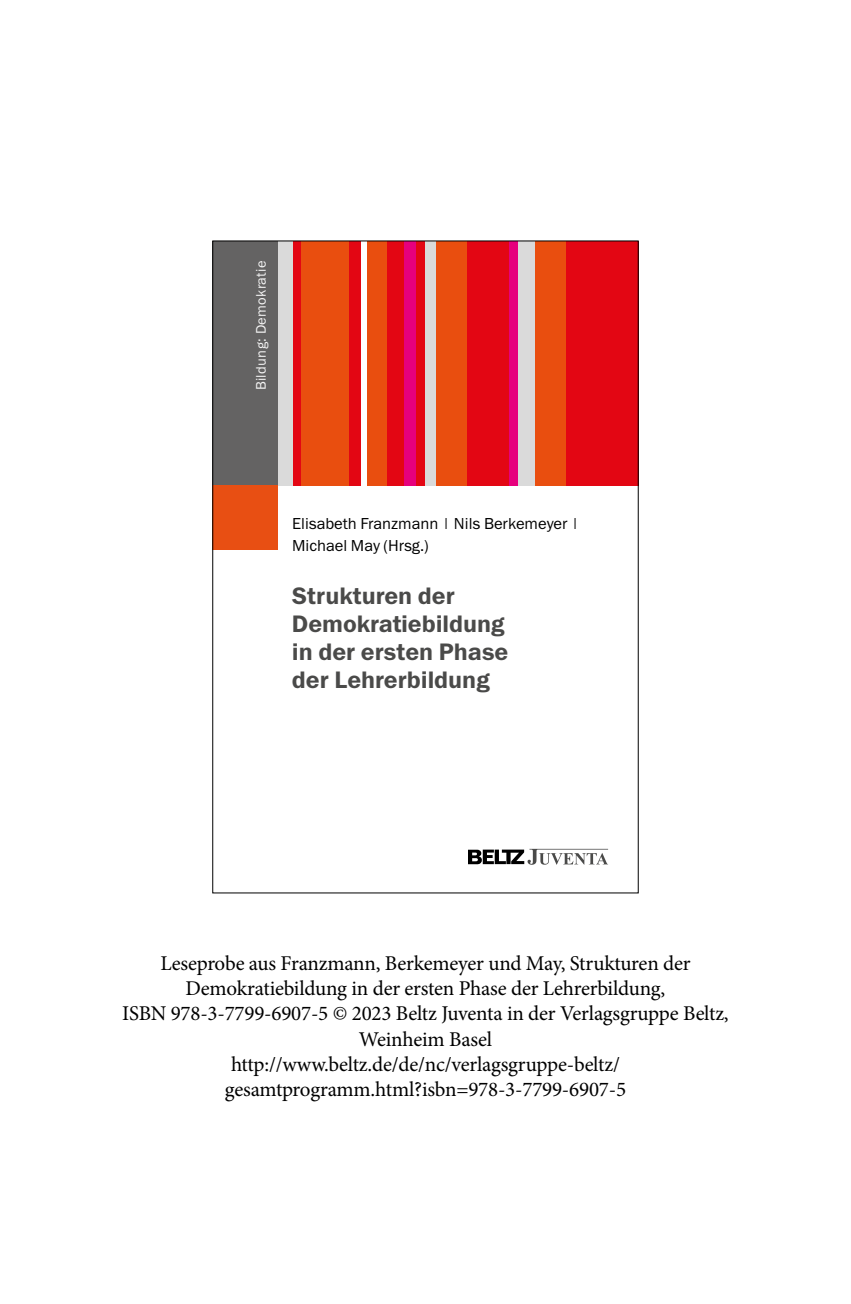
<style>
.page{position:relative;width:851px;height:1304px;background:#fff}
.page>*{position:absolute;margin:0;border:0;box-sizing:border-box;transform-origin:0 0}
.t1{font:24px/28px "Franklin Gothic Demi ITC";color:#4a4a49}
.B_Ueberschrift_4{font:21px/25.2px "Minion Pro";letter-spacing:-.01em;color:#000;text-align:center}
.t2{font:16px/22px "Franklin Gothic Book ITC";color:#000}
.t3{font:14px "Franklin Gothic Book ITC";letter-spacing:.025em;color:#f4f4f4}
</style>
<div class="page">
<div style="left:213px;top:485px;width:65px;height:65px;background:#e84f13"></div>
<div style="left:566px;top:241px;width:72px;height:244px;background:#e30613"></div>
<div style="left:534px;top:241px;width:32px;height:244px;background:#e94e0f"></div>
<div style="left:517px;top:241px;width:17px;height:244px;background:#dadada"></div>
<div style="left:509px;top:241px;width:8px;height:244px;background:#e6007d"></div>
<div style="left:466px;top:241px;width:43px;height:244px;background:#e30613"></div>
<div style="left:435px;top:241px;width:31px;height:244px;background:#e94e0f"></div>
<div style="left:424px;top:241px;width:11px;height:244px;background:#dadada"></div>
<div style="left:415px;top:241px;width:9px;height:244px;background:#e30613"></div>
<div style="left:387px;top:241px;width:17px;height:244px;background:#e30613"></div>
<div style="left:349px;top:241px;width:11px;height:244px;background:#e30613"></div>
<div style="left:367px;top:241px;width:20px;height:244px;background:#e94e0f"></div>
<div style="left:300px;top:241px;width:49px;height:244px;background:#e94e0f"></div>
<div style="left:292px;top:241px;width:8px;height:244px;background:#e30613"></div>
<div style="left:278px;top:241px;width:14px;height:244px;background:#dadada"></div>
<div style="left:404px;top:241px;width:11px;height:244px;background:#e6007d"></div>
<svg style="left:468px;top:849px;width:140px;height:16px"></svg>
<div style="left:213px;top:241px;width:65px;height:244px;background:#646363"></div>
<p class="t3" style="left:252px;top:390px;width:131px;rotate:-90deg">Bildung: Demokratie</p>
<p class="t2" style="left:292px;top:512px;width:288px">Elisabeth Franzmann | Nils Berkemeyer |<br>Michael May (Hrsg.)</p>
<p class="t1" style="left:292px;top:583px;width:218px">Strukturen der<br>Demokratiebildung in der ersten Phase der Lehrerbildung</p>
<p class="B_Ueberschrift_4" style="left:122px;top:951px;width:608px">Leseprobe aus Franzmann, Berkemeyer und May, Strukturen der Demokratiebildung in der ersten Phase der Lehrerbildung,<br>ISBN 978-3-7799-6907-5 © 2023 Beltz Juventa in der Verlagsgruppe Beltz, Weinheim Basel<br>http://www.beltz.de/de/nc/verlagsgruppe-beltz/ gesamtprogramm.html?isbn=978-3-7799-6907-5</p>
</div>
